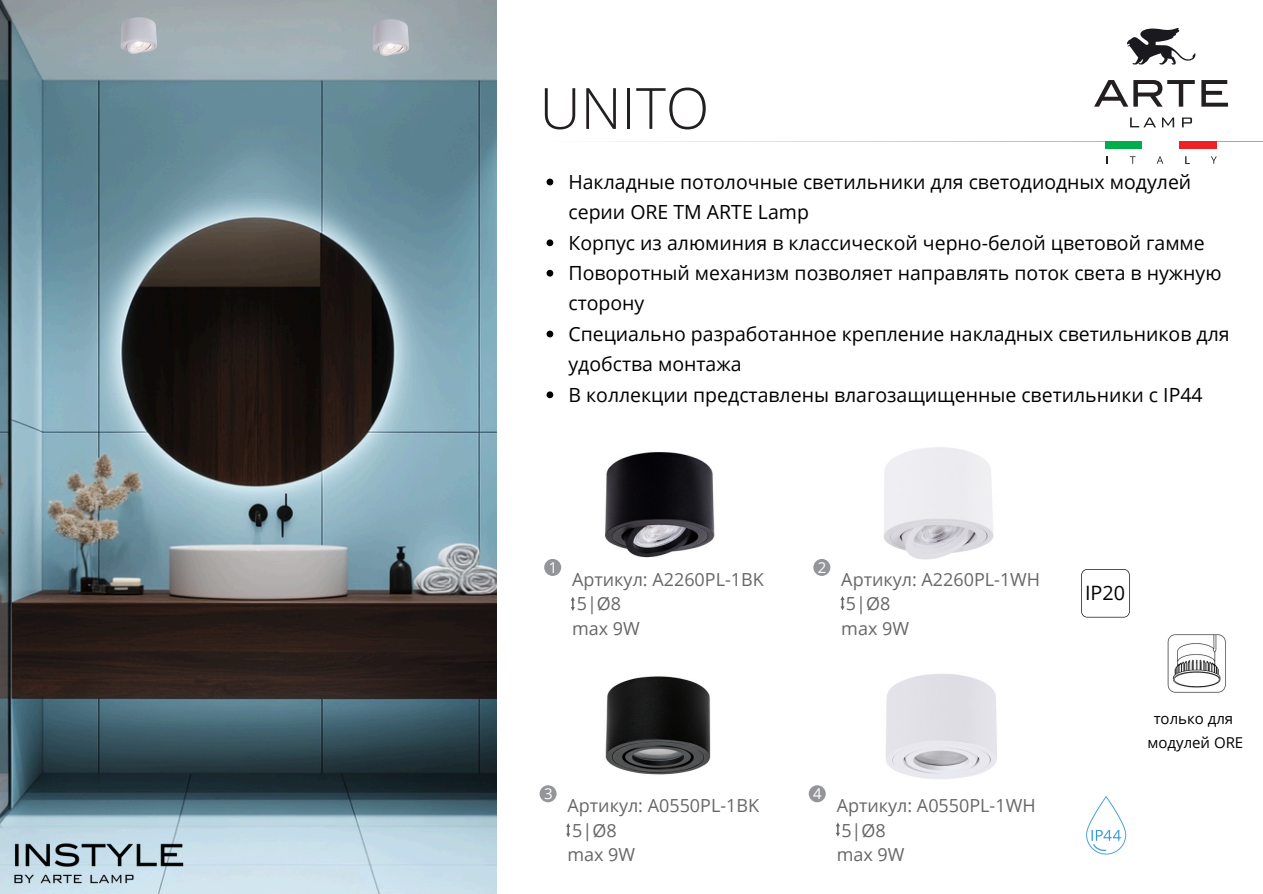
<style>
.page{position:relative;width:1263px;height:894px;background:#fff}
.page>*{position:absolute;margin:0;border:0;box-sizing:border-box;transform-origin:0 0}
.t1{font:300 57px "Open Sans";color:#231f20}
.t2{font:19.8px "Open Sans";color:#000}
.t3{font:19.5px/30.3px "Open Sans";color:#000}
.t4{font:18px/24.8px "Open Sans";color:#666766}
.t5{font:15px "Open Sans";color:#000}
.t6{font:15px "Open Sans";color:#fff}
</style>
<div class="page">
<svg style="left:1127px;top:28px;width:68px;height:36px"></svg>
<hr style="left:533px;top:141px;width:730px;height:1px;background:#231f20">
<div style="left:1106px;top:141px;width:37px;height:7px;background:#00ad4b"></div>
<div style="left:1143px;top:141px;width:36px;height:7px;background:#fff"></div>
<div style="left:1179px;top:141px;width:37px;height:7px;background:#ee2127"></div>
<svg style="left:1130px;top:156px;width:5px;height:8px"></svg>
<svg style="left:1157px;top:156px;width:6px;height:8px"></svg>
<svg style="left:1185px;top:156px;width:4px;height:8px"></svg>
<svg style="left:1211px;top:156px;width:6px;height:8px"></svg>
<svg style="left:1094px;top:80px;width:101px;height:27px"></svg>
<svg style="left:1201px;top:80px;width:27px;height:27px"></svg>
<svg style="left:1130px;top:117px;width:26px;height:10px"></svg>
<svg style="left:1162px;top:117px;width:12px;height:10px"></svg>
<svg style="left:1182px;top:117px;width:10px;height:10px"></svg>
<div style="left:544px;top:558px;width:17px;height:17px;background:#939598;border-radius:50%"></div>
<svg style="left:571px;top:597px;width:4px;height:13px"></svg>
<div style="left:813px;top:558px;width:17px;height:17px;background:#939598;border-radius:50%"></div>
<svg style="left:840px;top:596px;width:4px;height:14px"></svg>
<img style="left:605px;top:452px;width:110px;height:106px">
<img style="left:884px;top:447px;width:110px;height:113px">
<div style="left:540px;top:785px;width:17px;height:17px;background:#939598;border-radius:50%"></div>
<svg style="left:566px;top:823px;width:4px;height:14px"></svg>
<div style="left:809px;top:785px;width:17px;height:17px;background:#939598;border-radius:50%"></div>
<svg style="left:836px;top:822px;width:4px;height:14px"></svg>
<img style="left:1086px;top:796px;width:41px;height:58px">
<img style="left:0;top:0;width:496px;height:893px">
<img style="left:116px;top:11px;width:47px;height:47px">
<img style="left:368px;top:14px;width:47px;height:47px">
<img style="left:4px;top:834px;width:187px;height:55px">
<img style="left:605px;top:676px;width:106px;height:99px">
<img style="left:886px;top:674px;width:111px;height:105px">
<svg style="left:547px;top:178px;width:6px;height:7px"></svg>
<svg style="left:547px;top:239px;width:6px;height:7px"></svg>
<svg style="left:547px;top:270px;width:6px;height:6px"></svg>
<svg style="left:547px;top:330px;width:6px;height:7px"></svg>
<svg style="left:547px;top:391px;width:6px;height:7px"></svg>
<svg style="left:1081px;top:569px;width:49px;height:48px"></svg>
<img style="left:1167px;top:634px;width:59px;height:59px">
<p class="t1" style="left:540px;top:68px;width:171px">UNITO</p>
<h2 class="t3" style="left:568px;top:166px;width:624px">Накладные потолочные светильники для светодиодных модулей серии ORE TM ARTE Lamp</h2>
<p class="t3" style="left:568px;top:227px;width:638px">Корпус из алюминия в классической черно-белой цветовой гамме</p>
<h2 class="t3" style="left:568px;top:257px;width:655px">Поворотный механизм позволяет направлять поток света в нужную сторону</h2>
<p class="t3" style="left:568px;top:318px;width:663px">Специально разработанное крепление накладных светильников для удобства монтажа</p>
<p class="t3" style="left:568px;top:379px;width:636px">В коллекции представлены влагозащищенные светильники с IP44</p>
<h4 class="t6" style="left:549px;top:556px;width:10px">1</h4>
<p class="t6" style="left:818px;top:556px;width:10px">2</p>
<p class="t4" style="left:572px;top:566px;width:193px">Артикул: A2260PL-1BK<br>5|Ø8<br>max 9W</p>
<p class="t4" style="left:841px;top:566px;width:200px">Артикул: A2260PL-1WH<br>5|Ø8<br>max 9W</p>
<p class="t6" style="left:544px;top:783px;width:10px">3</p>
<p class="t6" style="left:813px;top:783px;width:10px">4</p>
<h1 class="t4" style="left:567px;top:792px;width:193px">Артикул: A0550PL-1BK<br>5|Ø8<br>max 9W</h1>
<p class="t4" style="left:837px;top:792px;width:200px">Артикул: A0550PL-1WH<br>5|Ø8<br>max 9W</p>
<p class="t2" style="left:1085px;top:578px;width:41px">IP20</p>
<p class="t5" style="left:1154px;top:708px;width:81px">только для</p>
<p class="t5" style="left:1147px;top:731px;width:97px">модулей ORE</p>
</div>
